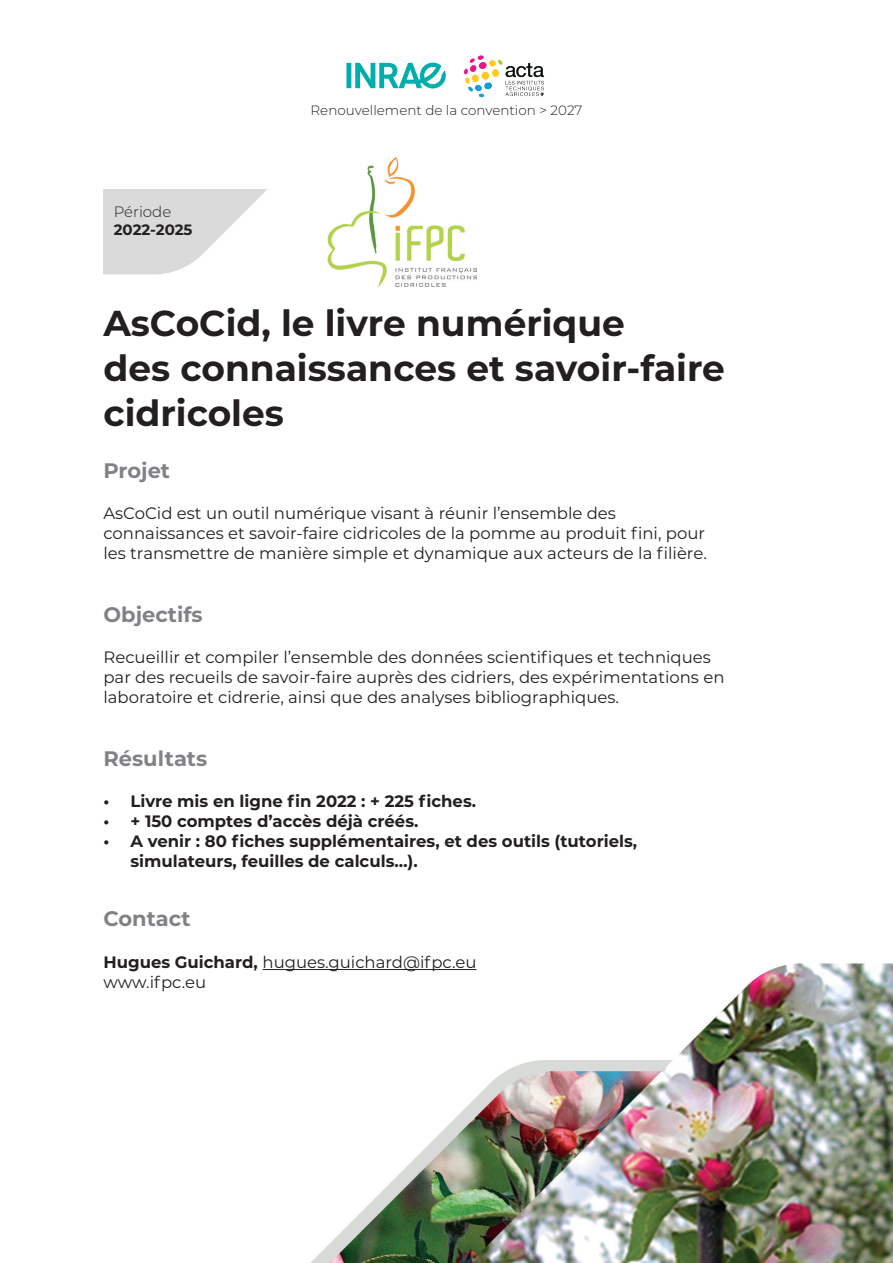
<style>
.page{position:relative;width:893px;height:1263px;background:#fff}
.page>*{position:absolute;margin:0;border:0;box-sizing:border-box;transform-origin:0 0}
.t1{font:700 36px/45px "Montserrat";color:#231f20}
.t2{font:700 21px "Montserrat";color:#808285}
.t3{font:16.5px/19.8px "Montserrat";color:#231f20}
.t4{font:700 16.5px/19.8px "Montserrat";color:#231f20}
.t5{font:700 15px "Montserrat";color:#231f20}
.t6{font:300 15px "Montserrat";color:#231f20}
.t7{font:300 13.5px "Montserrat";color:#231f20}
.s1{font-weight:700}
</style>
<div class="page">
<img style="left:262px;top:963px;width:631px;height:300px">
<img style="left:328px;top:158px;width:148px;height:129px">
<hr style="left:263px;top:969px;width:214px;height:1px;background:#231f20">
<img style="left:464px;top:55px;width:80px;height:42px">
<div style="left:346px;top:63px;width:5px;height:25px;background:#00afad"></div>
<svg style="left:355px;top:63px;width:91px;height:25px"></svg>
<p class="t6" style="left:114px;top:201px;width:59px">Période</p>
<p class="t5" style="left:114px;top:219px;width:80px">2022-2025</p>
<p class="t7" style="left:311px;top:101px;width:273px">Renouvellement de la convention &gt; 2027</p>
<h1 class="t1" style="left:103px;top:299px;width:623px">AsCoCid, le livre numérique<br>des connaissances et savoir-faire cidricoles</h1>
<p class="t2" style="left:103px;top:455px;width:68px">Projet</p>
<p class="t3" style="left:103px;top:503px;width:605px">AsCoCid est un outil numérique visant à réunir l’ensemble des connaissances et savoir-faire cidricoles de la pomme au produit fini, pour les transmettre de manière simple et dynamique aux acteurs de la filière.</p>
<p class="t2" style="left:103px;top:599px;width:101px">Objectifs</p>
<p class="t3" style="left:103px;top:647px;width:622px">Recueillir et compiler l’ensemble des données scientifiques et techniques par des recueils de savoir-faire auprès des cidriers, des expérimentations en laboratoire et cidrerie, ainsi que des analyses bibliographiques.</p>
<p class="t2" style="left:103px;top:743px;width:105px">Résultats</p>
<p class="t4" style="left:103px;top:790px;width:374px">• Livre mis en ligne fin 2022 : + 225 fiches.</p>
<p class="t4" style="left:103px;top:810px;width:316px">• + 150 comptes d’accès déjà créés.</p>
<p class="t4" style="left:130px;top:830px;width:508px;text-indent:-27px">• A venir : 80 fiches supplémentaires, et des outils (tutoriels, simulateurs, feuilles de calculs…).</p>
<p class="t2" style="left:103px;top:904px;width:89px">Contact</p>
<p class="t3" style="left:103px;top:951px;width:375px"><span class="s1">Hugues Guichard,</span> hugues.guichard@ifpc.eu www.ifpc.eu</p>
</div>
